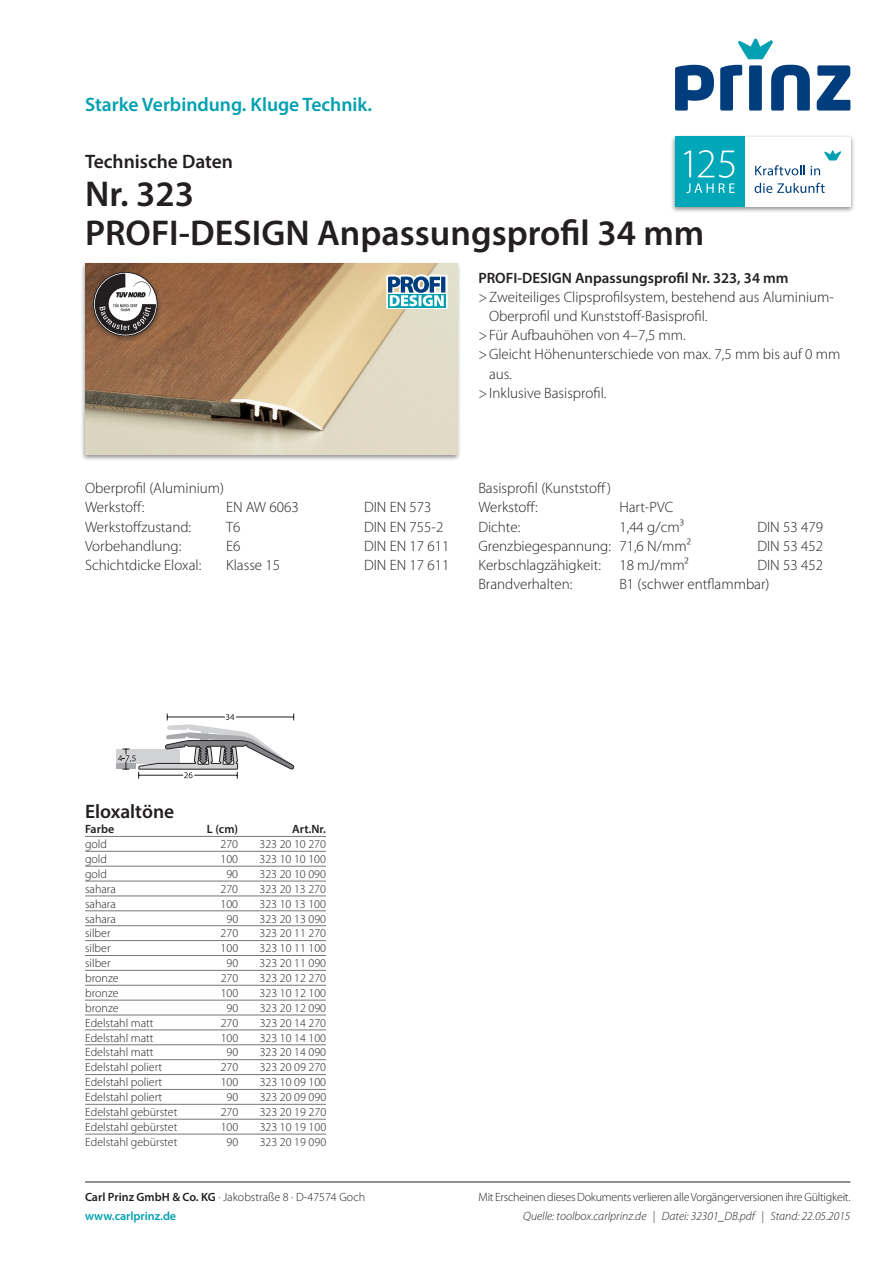
<style>
.page{position:relative;width:893px;height:1263px;background:#fff}
.page>*{position:absolute;margin:0;border:0;box-sizing:border-box;transform-origin:0 0}
.t1{font:600 36px "Myriad Pro";color:#231f20}
.t2{font:600 19.5px "Myriad Pro";color:#00a0b0}
.t3{font:600 19.5px "Myriad Pro";color:#231f20}
.t4{font:300 15px/19.2px "Myriad Pro";color:#231f20}
.t5{font:600 15px "Myriad Pro";color:#231f20}
.t6{font:300 12px "Myriad Pro";color:#231f20}
.t7{font:300 12px "Myriad Pro";letter-spacing:-.02em;color:#231f20}
.t8{font:italic 300 12px "Myriad Pro";color:#231f20}
.t9{font:600 12px "Myriad Pro";color:#231f20}
.t10{font:600 12px "Myriad Pro";color:#00a0b0}
.s1{font-weight:600}
</style>
<div class="page">
<div style="left:117px;top:749px;width:63px;height:14px;background:#d1d2d4"></div>
<div style="left:117px;top:763px;width:19px;height:6px;background:#a8a9ad"></div>
<svg style="left:118px;top:713px;width:176px;height:66px"></svg>
<div style="left:80px;top:261px;width:382px;height:200px;background:#231f20;opacity:.5"></div>
<img style="left:85px;top:264px;width:372px;height:191px">
<hr style="left:85px;top:836px;width:241px;height:1px;background:#757679">
<hr style="left:85px;top:851px;width:241px;height:1px;background:#757679">
<hr style="left:85px;top:866px;width:241px;height:1px;background:#757679">
<hr style="left:85px;top:881px;width:241px;height:1px;background:#757679">
<hr style="left:85px;top:896px;width:241px;height:1px;background:#757679">
<hr style="left:85px;top:910px;width:241px;height:1px;background:#757679">
<hr style="left:85px;top:925px;width:241px;height:1px;background:#757679">
<hr style="left:85px;top:940px;width:241px;height:1px;background:#757679">
<hr style="left:85px;top:955px;width:241px;height:1px;background:#757679">
<hr style="left:85px;top:970px;width:241px;height:1px;background:#757679">
<hr style="left:85px;top:985px;width:241px;height:1px;background:#757679">
<hr style="left:85px;top:1000px;width:241px;height:1px;background:#757679">
<hr style="left:85px;top:1015px;width:241px;height:1px;background:#757679">
<hr style="left:85px;top:1030px;width:241px;height:1px;background:#757679">
<hr style="left:85px;top:1044px;width:241px;height:1px;background:#757679">
<hr style="left:85px;top:1059px;width:241px;height:1px;background:#757679">
<hr style="left:85px;top:1074px;width:241px;height:1px;background:#757679">
<hr style="left:85px;top:1089px;width:241px;height:1px;background:#757679">
<hr style="left:85px;top:1104px;width:241px;height:1px;background:#757679">
<hr style="left:85px;top:1119px;width:241px;height:1px;background:#757679">
<hr style="left:85px;top:1134px;width:241px;height:1px;background:#757679">
<hr style="left:85px;top:1182px;width:765px;height:1px;background:#231f20">
<div style="left:89px;top:270px;width:73px;height:72px;background:#231f20;opacity:.5"></div>
<svg style="left:95px;top:274px;width:61px;height:61px"></svg>
<div style="left:386px;top:275px;width:61px;height:34px;background:linear-gradient(to right,#00a0b0,#00a0b0)"></div>
<svg style="left:388px;top:306px;width:57px;height:1px"></svg>
<svg style="left:388px;top:276px;width:57px;height:30px"></svg>
<svg style="left:675px;top:65px;width:39px;height:46px"></svg>
<svg style="left:720px;top:65px;width:22px;height:46px"></svg>
<div style="left:749px;top:65px;width:13px;height:46px;background:#013d7d;border-radius:2px"></div>
<svg style="left:771px;top:65px;width:39px;height:46px"></svg>
<svg style="left:817px;top:65px;width:33px;height:46px"></svg>
<svg style="left:738px;top:38px;width:35px;height:21px"></svg>
<div style="left:670px;top:134px;width:185px;height:79px;background:#231f20;opacity:.5"></div>
<div style="left:675px;top:137px;width:175px;height:69px;background:#fff"></div>
<svg style="left:755px;top:165px;width:50px;height:10px"></svg>
<svg style="left:811px;top:166px;width:9px;height:9px"></svg>
<svg style="left:755px;top:183px;width:70px;height:10px"></svg>
<svg style="left:824px;top:150px;width:17px;height:10px"></svg>
<div style="left:675px;top:137px;width:70px;height:69px;background:#00a7b9"></div>
<svg style="left:684px;top:150px;width:51px;height:43px"></svg>
<h2 class="t2" style="left:85px;top:92px;width:289px">Starke Verbindung. Kluge Technik.</h2>
<h2 class="t3" style="left:85px;top:149px;width:150px">Technische Daten</h2>
<h1 class="t1" style="left:85px;top:171px;width:111px">Nr. 323</h1>
<h1 class="t1" style="left:85px;top:209px;width:621px">PROFI-DESIGN Anpassungsprofil 34 mm</h1>
<p class="t5" style="left:478px;top:268px;width:312px">PROFI-DESIGN Anpassungsprofil Nr. 323, 34 mm</p>
<p class="t4" style="left:478px;top:288px;width:357px">&gt;Zweiteiliges Clipsprofilsystem, bestehend aus Aluminium-</p>
<p class="t4" style="left:489px;top:307px;width:220px">Oberprofil und Kunststoff-Basisprofil.</p>
<p class="t4" style="left:478px;top:326px;width:209px">&gt;Für Aufbauhöhen von 4–7,5 mm.</p>
<p class="t4" style="left:478px;top:345px;width:363px">&gt;Gleicht Höhenunterschiede von max. 7,5 mm bis auf 0 mm</p>
<p class="t4" style="left:489px;top:364px;width:24px">aus.</p>
<p class="t4" style="left:478px;top:383px;width:129px">&gt;Inklusive Basisprofil.</p>
<p class="t4" style="left:85px;top:479px;width:141px">Oberprofil (Aluminium)<br>Werkstoff:</p>
<p class="t4" style="left:226px;top:498px;width:74px">EN AW 6063</p>
<p class="t4" style="left:364px;top:498px;width:69px">DIN EN 573</p>
<p class="t4" style="left:478px;top:479px;width:134px">Basisprofil (Kunststoff)<br>Werkstoff:</p>
<p class="t4" style="left:619px;top:498px;width:55px">Hart-PVC</p>
<p class="t4" style="left:85px;top:517px;width:108px">Werkstoffzustand:</p>
<p class="t4" style="left:226px;top:517px;width:16px">T6</p>
<p class="t4" style="left:364px;top:517px;width:81px">DIN EN 755-2</p>
<p class="t4" style="left:85px;top:536px;width:98px">Vorbehandlung:</p>
<p class="t4" style="left:226px;top:536px;width:16px">E6</p>
<p class="t4" style="left:364px;top:536px;width:87px">DIN EN 17 611</p>
<p class="t4" style="left:85px;top:555px;width:118px">Schichtdicke Eloxal:</p>
<p class="t4" style="left:226px;top:555px;width:56px">Klasse 15</p>
<p class="t4" style="left:364px;top:555px;width:87px">DIN EN 17 611</p>
<p class="t4" style="left:478px;top:517px;width:43px">Dichte:</p>
<p class="t4" style="left:619px;top:517px;width:66px">1,44 g/cm³</p>
<p class="t4" style="left:757px;top:517px;width:67px">DIN 53 479</p>
<p class="t4" style="left:478px;top:536px;width:214px">Grenzbiegespannung: 71,6 N/mm²</p>
<p class="t4" style="left:757px;top:536px;width:67px">DIN 53 452</p>
<p class="t4" style="left:478px;top:555px;width:212px">Kerbschlagzähigkeit: 18 mJ/mm²</p>
<p class="t4" style="left:757px;top:555px;width:67px">DIN 53 452</p>
<p class="t4" style="left:478px;top:575px;width:96px">Brandverhalten:</p>
<p class="t4" style="left:619px;top:575px;width:152px">B1 (schwer entflammbar)</p>
<h2 class="t3" style="left:85px;top:799px;width:91px">Eloxaltöne</h2>
<p class="t9" style="left:85px;top:821px;width:31px">Farbe</p>
<p class="t9" style="left:207px;top:821px;width:33px">L (cm)</p>
<p class="t9" style="left:292px;top:821px;width:35px">Art.Nr.</p>
<p class="t6" style="left:85px;top:837px;width:23px">gold</p>
<p class="t6" style="left:221px;top:837px;width:19px">270</p>
<p class="t6" style="left:260px;top:837px;width:68px">323 20 10 270</p>
<p class="t6" style="left:85px;top:852px;width:23px">gold</p>
<p class="t6" style="left:221px;top:852px;width:19px">100</p>
<p class="t6" style="left:260px;top:852px;width:68px">323 10 10 100</p>
<p class="t6" style="left:85px;top:867px;width:23px">gold</p>
<p class="t6" style="left:226px;top:867px;width:13px">90</p>
<p class="t6" style="left:260px;top:867px;width:68px">323 20 10 090</p>
<p class="t6" style="left:85px;top:882px;width:32px">sahara</p>
<p class="t6" style="left:221px;top:882px;width:19px">270</p>
<p class="t6" style="left:260px;top:882px;width:68px">323 20 13 270</p>
<p class="t6" style="left:85px;top:897px;width:32px">sahara</p>
<p class="t6" style="left:221px;top:897px;width:19px">100</p>
<p class="t6" style="left:260px;top:897px;width:68px">323 10 13 100</p>
<p class="t6" style="left:85px;top:912px;width:32px">sahara</p>
<p class="t6" style="left:226px;top:912px;width:13px">90</p>
<p class="t6" style="left:260px;top:912px;width:68px">323 20 13 090</p>
<p class="t6" style="left:85px;top:927px;width:27px">silber</p>
<p class="t6" style="left:221px;top:927px;width:19px">270</p>
<p class="t6" style="left:260px;top:927px;width:68px">323 20 11 270</p>
<p class="t6" style="left:85px;top:942px;width:27px">silber</p>
<p class="t6" style="left:221px;top:942px;width:19px">100</p>
<p class="t6" style="left:260px;top:942px;width:68px">323 10 11 100</p>
<p class="t6" style="left:85px;top:956px;width:27px">silber</p>
<p class="t6" style="left:226px;top:956px;width:13px">90</p>
<p class="t6" style="left:260px;top:956px;width:68px">323 20 11 090</p>
<p class="t6" style="left:85px;top:971px;width:35px">bronze</p>
<p class="t6" style="left:221px;top:971px;width:19px">270</p>
<p class="t6" style="left:260px;top:971px;width:68px">323 20 12 270</p>
<p class="t6" style="left:85px;top:986px;width:35px">bronze</p>
<p class="t6" style="left:221px;top:986px;width:19px">100</p>
<p class="t6" style="left:260px;top:986px;width:68px">323 10 12 100</p>
<p class="t6" style="left:85px;top:1001px;width:35px">bronze</p>
<p class="t6" style="left:227px;top:1001px;width:13px">90</p>
<p class="t6" style="left:260px;top:1001px;width:68px">323 20 12 090</p>
<p class="t6" style="left:85px;top:1016px;width:70px">Edelstahl matt</p>
<p class="t6" style="left:221px;top:1016px;width:19px">270</p>
<p class="t6" style="left:260px;top:1016px;width:68px">323 20 14 270</p>
<p class="t6" style="left:85px;top:1031px;width:70px">Edelstahl matt</p>
<p class="t6" style="left:221px;top:1031px;width:19px">100</p>
<p class="t6" style="left:260px;top:1031px;width:68px">323 10 14 100</p>
<p class="t6" style="left:85px;top:1046px;width:70px">Edelstahl matt</p>
<p class="t6" style="left:227px;top:1046px;width:13px">90</p>
<p class="t6" style="left:260px;top:1046px;width:68px">323 20 14 090</p>
<p class="t6" style="left:85px;top:1061px;width:79px">Edelstahl poliert</p>
<p class="t6" style="left:221px;top:1061px;width:19px">270</p>
<p class="t6" style="left:260px;top:1061px;width:68px">323 20 09 270</p>
<p class="t6" style="left:85px;top:1075px;width:79px">Edelstahl poliert</p>
<p class="t6" style="left:221px;top:1075px;width:19px">100</p>
<p class="t6" style="left:260px;top:1075px;width:68px">323 10 09 100</p>
<p class="t6" style="left:85px;top:1090px;width:79px">Edelstahl poliert</p>
<p class="t6" style="left:227px;top:1090px;width:13px">90</p>
<p class="t6" style="left:260px;top:1090px;width:68px">323 20 09 090</p>
<p class="t6" style="left:85px;top:1105px;width:94px">Edelstahl gebürstet</p>
<p class="t6" style="left:221px;top:1105px;width:19px">270</p>
<p class="t6" style="left:260px;top:1105px;width:68px">323 20 19 270</p>
<p class="t6" style="left:85px;top:1120px;width:94px">Edelstahl gebürstet</p>
<p class="t6" style="left:221px;top:1120px;width:19px">100</p>
<p class="t6" style="left:260px;top:1120px;width:68px">323 10 19 100</p>
<p class="t6" style="left:85px;top:1135px;width:94px">Edelstahl gebürstet</p>
<p class="t6" style="left:227px;top:1135px;width:13px">90</p>
<p class="t6" style="left:260px;top:1135px;width:68px">323 20 19 090</p>
<p class="t6" style="left:85px;top:1191px;width:282px"><span class="s1">Carl Prinz GmbH &amp; Co. KG</span> · Jakobstraße 8 · D-47574 Goch</p>
<p class="t7" style="left:478px;top:1191px;width:374px">Mit Erscheinen dieses Dokuments verlieren alle Vorgängerversionen ihre Gültigkeit.</p>
<p class="t10" style="left:85px;top:1209px;width:93px">www.carlprinz.de</p>
<p class="t8" style="left:523px;top:1210px;width:329px">Quelle: toolbox.carlprinz.de | Datei: 32301_DB.pdf | Stand: 22.05.2015</p>
</div>
